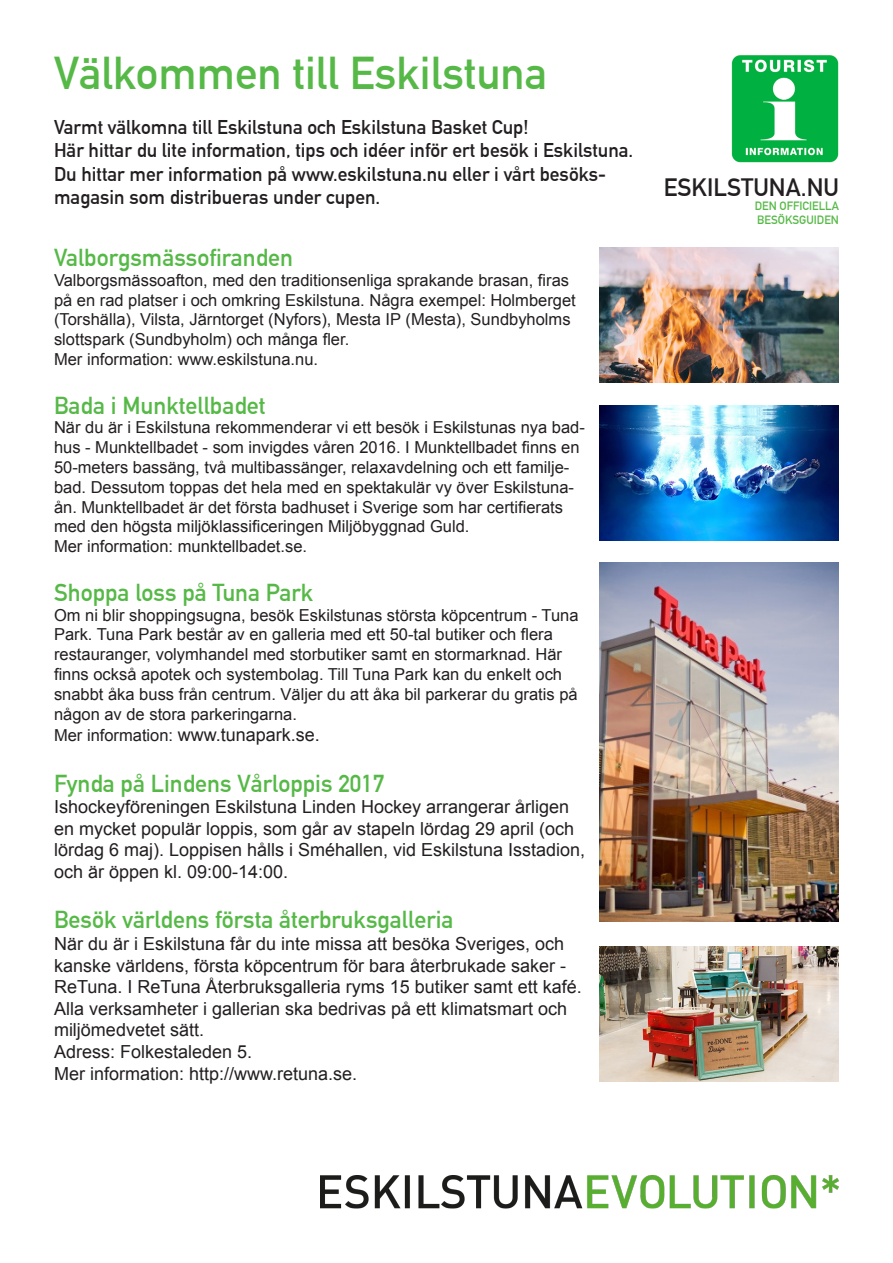
<style>
.page{position:relative;width:893px;height:1263px;background:#fff}
.page>*{position:absolute;margin:0;border:0;box-sizing:border-box;transform-origin:0 0}
.t1{font:700 45px "DIN Alternate";color:#56b947}
.t2{font:700 24.6px "DIN Alternate";color:#231f20}
.t3{font:700 24px "DIN Alternate";color:#56b947}
.t4{font:700 19.5px/23.4px "DIN Alternate";color:#231f20}
.t5{font:18px/21.6px "Arial";color:#231f20}
.t6{font:16.5px/19.8px "Arial";color:#231f20}
.t7{font:700 11.85px "DIN Alternate";color:#56b947}
.s1{font-size:16.5px}
</style>
<div class="page">
<img style="left:732px;top:55px;width:107px;height:107px">
<img style="left:599px;top:247px;width:240px;height:135px">
<img style="left:599px;top:405px;width:240px;height:135px">
<img style="left:599px;top:562px;width:240px;height:360px">
<img style="left:599px;top:946px;width:240px;height:135px">
<img style="left:320px;top:1175px;width:519px;height:34px">
<p class="t1" style="left:54px;top:39px;width:495px">Välkommen till Eskilstuna</p>
<p class="t4" style="left:54px;top:114px;width:476px">Varmt välkomna till Eskilstuna och Eskilstuna Basket Cup!</p>
<p class="t4" style="left:54px;top:137px;width:581px">Här hittar du lite information, tips och idéer inför ert besök i Eskilstuna.</p>
<p class="t4" style="left:54px;top:161px;width:554px">Du hittar mer information på www.eskilstuna.nu eller i vårt besöks&shy;magasin som distribueras under cupen.</p>
<p class="t3" style="left:54px;top:239px;width:241px">Valborgsmässofiranden</p>
<p class="t6" style="left:54px;top:270px;width:523px">Valborgsmässoafton, med den traditionsenliga sprakande brasan, firas på en rad platser i och omkring Eskilstuna. Några exempel: Holmberget (Torshälla), Vilsta, Järntorget (Nyfors), Mesta IP (Mesta), Sundbyholms slottspark (Sundbyholm) och många fler.</p>
<p class="t6" style="left:54px;top:349px;width:266px">Mer information: www.eskilstuna.nu.</p>
<p class="t3" style="left:54px;top:387px;width:213px">Bada i Munktellbadet</p>
<p class="t6" style="left:54px;top:418px;width:532px">När du är i Eskilstuna rekommenderar vi ett besök i Eskilstunas nya bad&shy;hus - Munktellbadet - som invigdes våren 2016. I Munktellbadet finns en 50-meters bassäng, två multibassänger, relaxavdelning och ett familje&shy;bad. Dessutom toppas det hela med en spektakulär vy över Eskilstuna&shy;ån. Munktellbadet är det första badhuset i Sverige som har certifierats med den högsta miljöklassificeringen Miljöbyggnad Guld.</p>
<p class="t6" style="left:54px;top:537px;width:255px">Mer information: munktellbadet.se.</p>
<p class="t3" style="left:54px;top:574px;width:261px">Shoppa loss på Tuna Park</p>
<p class="t6" style="left:54px;top:605px;width:526px">Om ni blir shoppingsugna, besök Eskilstunas största köpcentrum - Tuna Park. Tuna Park består av en galleria med ett 50-tal butiker och flera restauranger, volymhandel med storbutiker samt en stormarknad. Här finns också apotek och systembolag. Till Tuna Park kan du enkelt och snabbt åka buss från centrum. Väljer du att åka bil parkerar du gratis på någon av de stora parkeringarna.</p>
<p class="t5" style="left:54px;top:724px;width:267px"><span class="s1">Mer information:</span> www.tunapark.se.</p>
<p class="t3" style="left:54px;top:765px;width:332px">Fynda på Lindens Vårloppis 2017</p>
<p class="t5" style="left:54px;top:796px;width:533px">Ishockeyföreningen Eskilstuna Linden Hockey arrangerar årligen en mycket populär loppis, som går av stapeln lördag 29 april (och lördag 6 maj). Loppisen hålls i Sméhallen, vid Eskilstuna Isstadion, och är öppen kl. 09:00-14:00.</p>
<p class="t3" style="left:54px;top:902px;width:401px">Besök världens första återbruksgalleria</p>
<p class="t5" style="left:54px;top:933px;width:529px">När du är i Eskilstuna får du inte missa att besöka Sveriges, och kanske världens, första köpcentrum för bara återbrukade saker - ReTuna. I ReTuna Återbruksgalleria ryms 15 butiker samt ett kafé.<br>Alla verksamheter i gallerian ska bedrivas på ett klimatsmart och miljömedvetet sätt.</p>
<p class="t5" style="left:54px;top:1041px;width:200px">Adress: Folkestaleden 5.</p>
<p class="t5" style="left:54px;top:1063px;width:305px">Mer information: http://www.retuna.se.</p>
<p class="t2" style="left:664px;top:168px;width:177px">ESKILSTUNA.NU</p>
<p class="t7" style="left:755px;top:197px;width:86px">DEN OFFICIELLA</p>
<p class="t7" style="left:757px;top:211px;width:83px">BESÖKSGUIDEN</p>
</div>
